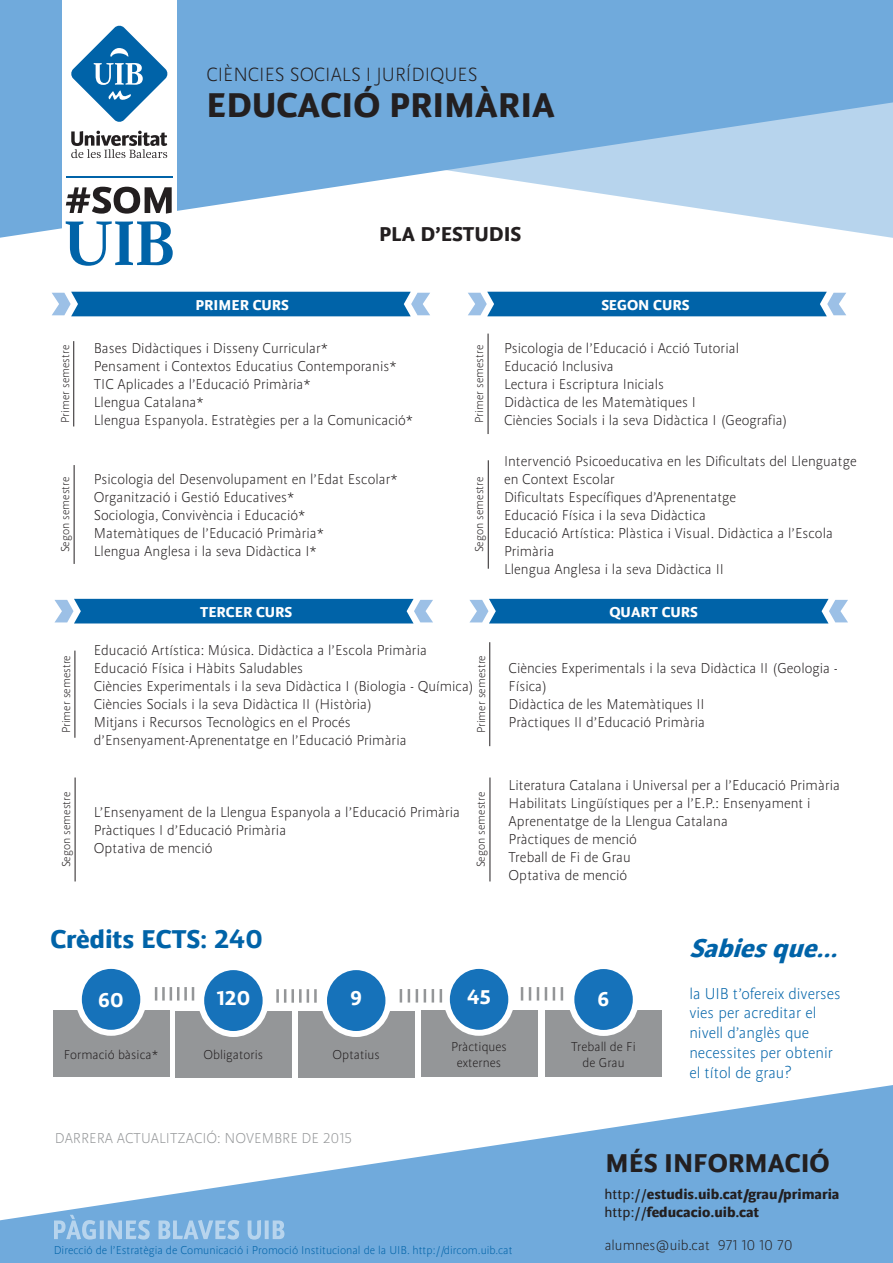
<style>
.page{position:relative;width:893px;height:1263px;background:#fff}
.page>*{position:absolute;margin:0;border:0;box-sizing:border-box;transform-origin:0 0}
.t1{font:700 36px "UI Bsans";color:#231f20}
.t2{font:700 27px "UI Bsans";color:#0063a8}
.t3{font:700 27px "UI Bsans";color:#231f20}
.t4{font:italic 700 27px "UI Bsans";color:#0063a8}
.t5{font:700 21px "UI Bsans";color:#231f20}
.t6{font:700 21px "UI Bsans";color:#fff}
.t7{font:300 20.1px "UI Bsans";color:#231f20}
.t8{font:300 16.5px/19.8px "UI Bsans";color:#0063a8}
.t9{font:300 15px/18px "UI Bsans";color:#231f20}
.t10{font:700 15px "UI Bsans";color:#231f20}
.t11{font:700 15px "UI Bsans";color:#fff}
.t12{font:300 15px "UI Bsans";color:#949698}
.t13{font:300 13.5px/16.2px "UI Bsans";color:#231f20;text-align:center}
.t14{font:300 12px "UI Bsans";color:#231f20}
.t15{font:300 12px "UI Bsans";color:#0063a8}
.s1{font-weight:400}
</style>
<div class="page">
<svg style="left:0;top:1085px;width:893px;height:178px;fill:#70aadc"></svg>
<svg style="left:0;top:0;width:893px;height:238px;fill:#70aadc"></svg>
<svg style="left:54px;top:1215px;width:230px;height:24px;background:#8bbae2"></svg>
<svg style="left:52px;top:292px;width:378px;height:24px;background:#1871b0"></svg>
<svg style="left:468px;top:292px;width:378px;height:24px;background:#1871b0"></svg>
<svg style="left:54px;top:599px;width:379px;height:24px;background:#1972b1"></svg>
<svg style="left:469px;top:599px;width:379px;height:24px;background:#1972b1"></svg>
<hr style="left:73px;top:341px;width:1px;height:85px;background:#231f20">
<div style="left:62px;top:0;width:115px;height:273px;background:#fff"></div>
<svg style="left:71px;top:25px;width:97px;height:97px"></svg>
<svg style="left:71px;top:131px;width:96px;height:27px"></svg>
<hr style="left:66px;top:176px;width:107px;height:2px;background:#0063a8">
<svg style="left:66px;top:187px;width:106px;height:27px"></svg>
<svg style="left:66px;top:221px;width:107px;height:45px"></svg>
<hr style="left:74px;top:465px;width:1px;height:99px;background:#231f20">
<hr style="left:488px;top:334px;width:1px;height:100px;background:#231f20">
<hr style="left:488px;top:460px;width:1px;height:109px;background:#231f20">
<hr style="left:75px;top:651px;width:1px;height:87px;background:#231f20">
<hr style="left:75px;top:777px;width:1px;height:104px;background:#231f20">
<hr style="left:489px;top:642px;width:1px;height:104px;background:#231f20">
<hr style="left:490px;top:777px;width:1px;height:104px;background:#231f20">
<svg style="left:155px;top:987px;width:39px;height:13px"></svg>
<div style="left:53px;top:1010px;width:116px;height:66px;background:#949698"></div>
<div style="left:79px;top:966px;width:64px;height:67px;background:#1672ba;border-radius:50%"></div>
<div style="left:76px;top:963px;width:70px;height:73px;border:6px solid #fff;border-radius:50%"></div>
<div style="left:175px;top:1011px;width:117px;height:67px;background:#949698"></div>
<div style="left:201px;top:967px;width:65px;height:67px;background:#1672ba;border-radius:50%"></div>
<div style="left:198px;top:964px;width:71px;height:73px;border:6px solid #fff;border-radius:50%"></div>
<div style="left:298px;top:1011px;width:117px;height:67px;background:#949698"></div>
<div style="left:324px;top:967px;width:64px;height:67px;background:#1672ba;border-radius:50%"></div>
<div style="left:321px;top:964px;width:70px;height:73px;border:6px solid #fff;border-radius:50%"></div>
<div style="left:545px;top:1010px;width:117px;height:66px;background:#949698"></div>
<div style="left:571px;top:966px;width:65px;height:67px;background:#1672ba;border-radius:50%"></div>
<div style="left:568px;top:963px;width:71px;height:73px;border:6px solid #fff;border-radius:50%"></div>
<hr style="left:276px;top:989px;width:3px;height:14px;background:#949698">
<svg style="left:284px;top:989px;width:2px;height:14px"></svg>
<hr style="left:291px;top:989px;width:3px;height:14px;background:#949698">
<hr style="left:299px;top:989px;width:3px;height:14px;background:#949698">
<svg style="left:307px;top:989px;width:2px;height:14px"></svg>
<hr style="left:314px;top:989px;width:3px;height:14px;background:#949698">
<svg style="left:521px;top:987px;width:2px;height:13px"></svg>
<svg style="left:529px;top:987px;width:2px;height:13px"></svg>
<svg style="left:537px;top:987px;width:2px;height:13px"></svg>
<svg style="left:545px;top:987px;width:2px;height:13px"></svg>
<svg style="left:553px;top:987px;width:2px;height:13px"></svg>
<svg style="left:561px;top:987px;width:2px;height:13px"></svg>
<div style="left:421px;top:1010px;width:116px;height:66px;background:#949698"></div>
<div style="left:447px;top:966px;width:64px;height:67px;background:#1672ba;border-radius:50%"></div>
<div style="left:444px;top:963px;width:70px;height:73px;border:6px solid #fff;border-radius:50%"></div>
<svg style="left:400px;top:989px;width:2px;height:13px"></svg>
<svg style="left:408px;top:989px;width:2px;height:13px"></svg>
<svg style="left:416px;top:989px;width:2px;height:13px"></svg>
<svg style="left:424px;top:989px;width:2px;height:13px"></svg>
<svg style="left:432px;top:989px;width:2px;height:13px"></svg>
<svg style="left:440px;top:989px;width:2px;height:13px"></svg>
<p class="t7" style="left:207px;top:64px;width:273px">CIÈNCIES SOCIALS I JURÍDIQUES</p>
<p class="t1" style="left:207px;top:84px;width:350px">EDUCACIÓ PRIMÀRIA</p>
<p class="t5" style="left:379px;top:222px;width:144px">PLA D’ESTUDIS</p>
<p class="t14" style="left:59px;top:423px;width:80px;rotate:-90deg">Primer semestre</p>
<p class="t14" style="left:59px;top:552px;width:77px;rotate:-90deg">Segon semestre</p>
<p class="t14" style="left:60px;top:733px;width:80px;rotate:-90deg">Primer semestre</p>
<p class="t14" style="left:60px;top:867px;width:77px;rotate:-90deg">Segon semestre</p>
<p class="t11" style="left:196px;top:296px;width:95px">PRIMER CURS</p>
<p class="t11" style="left:601px;top:296px;width:90px">SEGON CURS</p>
<p class="t9" style="left:94px;top:340px;width:236px">Bases Didàctiques i Disseny Curricular*</p>
<p class="t9" style="left:94px;top:358px;width:304px">Pensament i Contextos Educatius Contemporanis*</p>
<p class="t9" style="left:94px;top:376px;width:219px">TIC Aplicades a l’Educació Primària*</p>
<p class="t9" style="left:94px;top:394px;width:111px">Llengua Catalana*</p>
<p class="t9" style="left:94px;top:412px;width:321px">Llengua Espanyola. Estratègies per a la Comunicació*</p>
<p class="t9" style="left:94px;top:470px;width:305px">Psicologia del Desenvolupament en l’Edat Escolar*</p>
<p class="t9" style="left:94px;top:488px;width:202px">Organització i Gestió Educatives*</p>
<p class="t9" style="left:94px;top:506px;width:213px">Sociologia, Convivència i Educació*</p>
<p class="t9" style="left:94px;top:524px;width:232px">Matemàtiques de l’Educació Primària*</p>
<p class="t9" style="left:94px;top:542px;width:224px">Llengua Anglesa i la seva Didàctica I*</p>
<p class="t14" style="left:473px;top:423px;width:80px;rotate:-90deg">Primer semestre</p>
<p class="t14" style="left:473px;top:552px;width:77px;rotate:-90deg">Segon semestre</p>
<p class="t9" style="left:504px;top:340px;width:236px">Psicologia de l’Educació i Acció Tutorial</p>
<p class="t9" style="left:504px;top:358px;width:111px">Educació Inclusiva</p>
<p class="t9" style="left:504px;top:376px;width:162px">Lectura i Escriptura Inicials</p>
<p class="t9" style="left:504px;top:394px;width:193px">Didàctica de les Matemàtiques I</p>
<p class="t9" style="left:504px;top:412px;width:285px">Ciències Socials i la seva Didàctica I (Geografia)</p>
<p class="t9" style="left:504px;top:452px;width:354px">Intervenció Psicoeducativa en les Dificultats del Llenguatge en Context Escolar</p>
<p class="t9" style="left:504px;top:488px;width:234px">Dificultats Específiques d’Aprenentatge</p>
<p class="t9" style="left:504px;top:506px;width:203px">Educació Física i la seva Didàctica</p>
<p class="t9" style="left:504px;top:524px;width:330px">Educació Artística: Plàstica i Visual. Didàctica a l’Escola<br>Primària</p>
<p class="t9" style="left:504px;top:560px;width:221px">Llengua Anglesa i la seva Didàctica II</p>
<p class="t11" style="left:200px;top:603px;width:94px">TERCER CURS</p>
<p class="t11" style="left:609px;top:603px;width:90px">QUART CURS</p>
<p class="t9" style="left:94px;top:641px;width:335px">Educació Artística: Música. Didàctica a l’Escola Primària</p>
<p class="t9" style="left:94px;top:659px;width:211px">Educació Física i Hàbits Saludables</p>
<p class="t9" style="left:94px;top:677px;width:382px">Ciències Experimentals i la seva Didàctica I (Biologia - Química)</p>
<p class="t9" style="left:94px;top:695px;width:280px">Ciències Socials i la seva Didàctica II (Història)</p>
<p class="t9" style="left:94px;top:713px;width:259px">Mitjans i Recursos Tecnològics en el Procés</p>
<p class="t9" style="left:94px;top:731px;width:314px">d’Ensenyament-Aprenentatge en l’Educació Primària</p>
<p class="t14" style="left:475px;top:733px;width:80px;rotate:-90deg">Primer semestre</p>
<p class="t9" style="left:94px;top:803px;width:368px">L’Ensenyament de la Llengua Espanyola a l’Educació Primària</p>
<p class="t9" style="left:94px;top:821px;width:194px">Pràctiques I d’Educació Primària</p>
<p class="t9" style="left:94px;top:839px;width:120px">Optativa de menció</p>
<p class="t14" style="left:475px;top:867px;width:77px;rotate:-90deg">Segon semestre</p>
<p class="t9" style="left:509px;top:659px;width:331px">Ciències Experimentals i la seva Didàctica II (Geologia -<br>Física)</p>
<p class="t9" style="left:509px;top:695px;width:198px">Didàctica de les Matemàtiques II</p>
<p class="t9" style="left:509px;top:713px;width:198px">Pràctiques II d’Educació Primària</p>
<p class="t9" style="left:509px;top:776px;width:333px">Literatura Catalana i Universal per a l’Educació Primària</p>
<p class="t9" style="left:509px;top:794px;width:303px">Habilitats Lingüístiques per a l’E.P.: Ensenyament i<br>Aprenentatge de la Llengua Catalana</p>
<p class="t9" style="left:509px;top:830px;width:130px">Pràctiques de menció</p>
<p class="t9" style="left:509px;top:848px;width:124px">Treball de Fi de Grau</p>
<p class="t9" style="left:509px;top:866px;width:120px">Optativa de menció</p>
<p class="t2" style="left:50px;top:923px;width:214px">Crèdits ECTS: 240</p>
<p class="t6" style="left:467px;top:985px;width:25px">45</p>
<p class="t13" style="left:451px;top:1039px;width:57px">Pràctiques externes</p>
<p class="t6" style="left:98px;top:988px;width:27px">60</p>
<p class="t6" style="left:217px;top:986px;width:35px">120</p>
<p class="t6" style="left:350px;top:986px;width:13px">9</p>
<p class="t6" style="left:598px;top:987px;width:13px">6</p>
<p class="t13" style="left:571px;top:1039px;width:66px">Treball de Fi</p>
<p class="t13" style="left:582px;top:1055px;width:44px">de Grau</p>
<p class="t13" style="left:64px;top:1047px;width:96px">Formació bàsica*</p>
<p class="t13" style="left:204px;top:1047px;width:61px">Obligatoris</p>
<p class="t13" style="left:333px;top:1047px;width:49px">Optatius</p>
<p class="t12" style="left:55px;top:1130px;width:299px">DARRERA ACTUALITZACIÓ: NOVEMBRE DE 2015</p>
<p class="t4" style="left:689px;top:932px;width:158px">Sabiesque...</p>
<p class="t8" style="left:689px;top:984px;width:153px">la UIB t’ofereix diverses vies per acreditar el nivell d’anglès que necessites per obtenir el títol de grau?</p>
<p class="t3" style="left:606px;top:1147px;width:226px">MÉS INFORMACIÓ</p>
<p class="t10" style="left:605px;top:1185px;width:236px"><span class="s1">http://</span>estudis.uib.cat/grau/primaria</p>
<p class="t10" style="left:605px;top:1203px;width:156px"><span class="s1">http://</span>feducacio.uib.cat</p>
<p class="t15" style="left:54px;top:1244px;width:460px">Direcció de l’Estratègia de Comunicació i Promoció Institucional de la UIB. http://dircom.uib.cat</p>
<p class="t9" style="left:605px;top:1236px;width:190px">alumnes@uib.cat 971 10 10 70</p>
</div>
